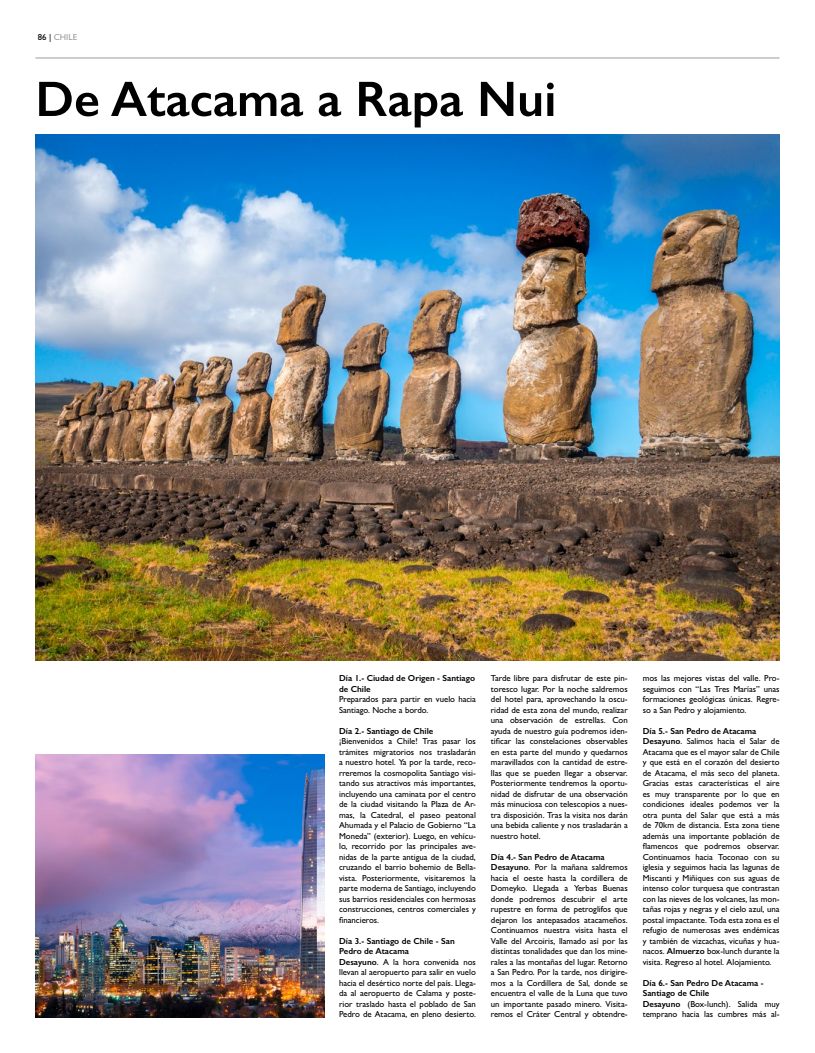
<style>
.page{position:relative;width:815px;height:1053px;background:#fff}
.page>*{position:absolute;margin:0;border:0;box-sizing:border-box;transform-origin:0 0}
.t1{font:600 50px "Gill Sans";color:#000}
.t2{font:500 8.75px/10.5px "Gill Sans";color:#000}
.t3{font:600 8.75px/10.5px "Gill Sans";color:#000}
.t4{font:500 8.75px "Gill Sans";color:#9d9d9c}
.s1{color:#000}
.s2{font-weight:600}
</style>
<div class="page">
<img style="left:35px;top:135px;width:745px;height:525px">
<img style="left:35px;top:754px;width:289px;height:263px">
<hr style="left:35px;top:58px;width:745px;height:1px;background:#9d9d9c">
<p class="t4" style="left:38px;top:32px;width:41px"><span class="s1">86 |</span> CHILE</p>
<h1 class="t1" style="left:35px;top:69px;width:523px">De Atacama a Rapa Nui</h1>
<p class="t3" style="left:339px;top:672px;width:138px">Día 1.- Ciudad de Origen - Santiago de Chile</p>
<p class="t2" style="left:339px;top:693px;width:138px">Preparados para partir en vuelo hacia<br>Santiago. Noche a bordo.</p>
<p class="t3" style="left:339px;top:725px;width:96px">Día 2.- Santiago de Chile</p>
<p class="t2" style="left:339px;top:735px;width:138px;text-align:justify">¡Bienvenidos a Chile! Tras pasar los trámites migratorios nos trasladarán a nuestro hotel. Ya por la tarde, reco&shy;rreremos la cosmopolita Santiago visi&shy;tando sus atractivos más importantes, incluyendo una caminata por el centro de la ciudad visitando la Plaza de Ar&shy;mas, la Catedral, el paseo peatonal Ahumada y el Palacio de Gobierno “La Moneda” (exterior). Luego, en vehícu&shy;lo, recorrido por las principales ave&shy;nidas de la parte antigua de la ciudad, cruzando el barrio bohemio de Bella&shy;vista. Posteriormente, visitaremos la parte moderna de Santiago, incluyendo sus barrios residenciales con hermosas construcciones, centros comerciales y financieros.</p>
<p class="t2" style="left:339px;top:935px;width:138px"><span class="s2">Día 3.- Santiago de Chile - San Pedro de Atacama<br>Desayuno</span>. A la hora convenida nos llevan al aeropuerto para salir en vuelo hacia el desértico norte del país. Llega&shy;da al aeropuerto de Calama y poste&shy;rior traslado hasta el poblado de San Pedro de Atacama, en pleno desierto.</p>
<p class="t2" style="left:491px;top:672px;width:138px;text-align:justify">Tarde libre para disfrutar de este pin&shy;toresco lugar. Por la noche saldremos del hotel para, aprovechando la oscu&shy;ridad de esta zona del mundo, realizar una observación de estrellas. Con ayuda de nuestro guía podremos iden&shy;tificar las constelaciones observables en esta parte del mundo y quedarnos maravillados con la cantidad de estre&shy;llas que se pueden llegar a observar.<br>Posteriormente tendremos la oportu&shy;nidad de disfrutar de una observación más minuciosa con telescopios a nues&shy;tra disposición. Tras la visita nos darán una bebida caliente y nos trasladarán a nuestro hotel.</p>
<p class="t2" style="left:491px;top:851px;width:138px"><span class="s2">Día 4.- San Pedro de Atacama Desayuno</span>. Por la mañana saldremos hacia el oeste hasta la cordillera de Domeyko. Llegada a Yerbas Buenas donde podremos descubrir el arte rupestre en forma de petroglifos que dejaron los antepasados atacameños.<br>Continuamos nuestra visita hasta el Valle del Arcoiris, llamado así por las distintas tonalidades que dan los mine&shy;rales a las montañas del lugar. Retorno a San Pedro. Por la tarde, nos dirigire&shy;mos a la Cordillera de Sal, donde se encuentra el valle de la Luna que tuvo un importante pasado minero. Visita&shy;remos el Cráter Central y obtendre-</p>
<p class="t2" style="left:643px;top:672px;width:138px;text-align:justify">mos las mejores vistas del valle. Pro&shy;seguimos con “Las Tres Marías” unas formaciones geológicas únicas. Regre&shy;so a San Pedro y alojamiento.</p>
<p class="t2" style="left:643px;top:725px;width:138px"><span class="s2">Día 5.- San Pedro de Atacama Desayuno</span>. Salimos hacia el Salar de Atacama que es el mayor salar de Chile y que está en el corazón del desierto de Atacama, el más seco del planeta.<br>Gracias estas características el aire es muy transparente por lo que en condiciones ideales podemos ver la otra punta del Salar que está a más de 70km de distancia. Esta zona tiene además una importante población de flamencos que podremos observar.<br>Continuamos hacia Toconao con su iglesia y seguimos hacia las lagunas de Miscanti y Miñiques con sus aguas de intenso color turquesa que contrastan con las nieves de los volcanes, las mon&shy;tañas rojas y negras y el cielo azul, una postal impactante. Toda esta zona es el refugio de numerosas aves endémicas y también de vizcachas, vicuñas y hua&shy;nacos. <span class="s2">Almuerzo</span> box-lunch durante la visita. Regreso al hotel. Alojamiento.</p>
<p class="t2" style="left:643px;top:977px;width:138px"><span class="s2">Día 6.- San Pedro De Atacama -<br>Santiago de Chile<br>Desayuno</span> (Box-lunch). Salida muy temprano hacia las cumbres más al-</p>
</div>
